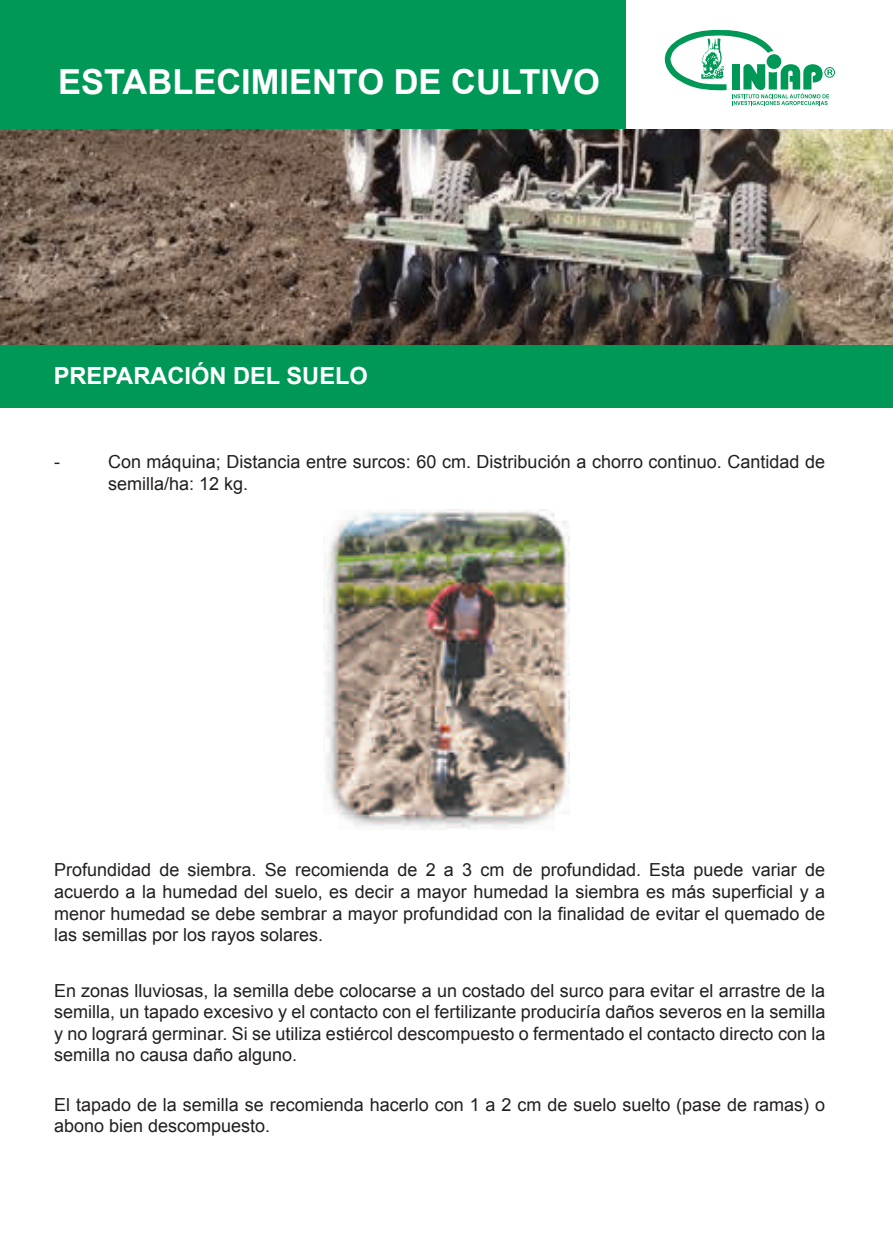
<style>
.page{position:relative;width:893px;height:1248px;background:#fff}
.page>*{position:absolute;margin:0;border:0;box-sizing:border-box;transform-origin:0 0}
.t1{font:700 34.5px "Arial";color:#fff}
.t2{font:700 23.7px "Arial";color:#fff}
.t3{font:18px/21.6px "Arial";color:#231f20}
</style>
<div class="page">
<svg style="left:664px;top:30px;width:171px;height:75px"></svg>
<div style="left:0;top:1px;width:626px;height:129px;background:#009856"></div>
<div style="left:0;top:344px;width:892px;height:63px;background:#009856"></div>
<img style="left:324px;top:509px;width:245px;height:320px">
<img style="left:0;top:129px;width:892px;height:215px">
<h1 class="t1" style="left:58px;top:62px;width:543px">ESTABLECIMIENTO DE CULTIVO</h1>
<h2 class="t2" style="left:54px;top:361px;width:316px">PREPARACIÓN DEL SUELO</h2>
<p class="t3" style="left:54px;top:453px;width:7px">-</p>
<p class="t3" style="left:108px;top:453px;width:719px">Con máquina; Distancia entre surcos: 60 cm. Distribución a chorro continuo. Cantidad de semilla/ha: 12 kg.</p>
<p class="t3" style="left:54px;top:861px;width:773px;text-align:justify">Profundidad de siembra. Se recomienda de 2 a 3 cm de profundidad. Esta puede variar de acuerdo a la humedad del suelo, es decir a mayor humedad la siembra es más superficial y a menor humedad se debe sembrar a mayor profundidad con la finalidad de evitar el quemado de las semillas por los rayos solares.</p>
<p class="t3" style="left:54px;top:981px;width:773px;text-align:justify">En zonas lluviosas, la semilla debe colocarse a un costado del surco para evitar el arrastre de la semilla, un tapado excesivo y el contacto con el fertilizante produciría daños severos en la semilla y no logrará germinar. Si se utiliza estiércol descompuesto o fermentado el contacto directo con la semilla no causa daño alguno.</p>
<p class="t3" style="left:54px;top:1095px;width:772px">El tapado de la semilla se recomienda hacerlo con 1 a 2 cm de suelo suelto (pase de ramas) o abono bien descompuesto.</p>
</div>
